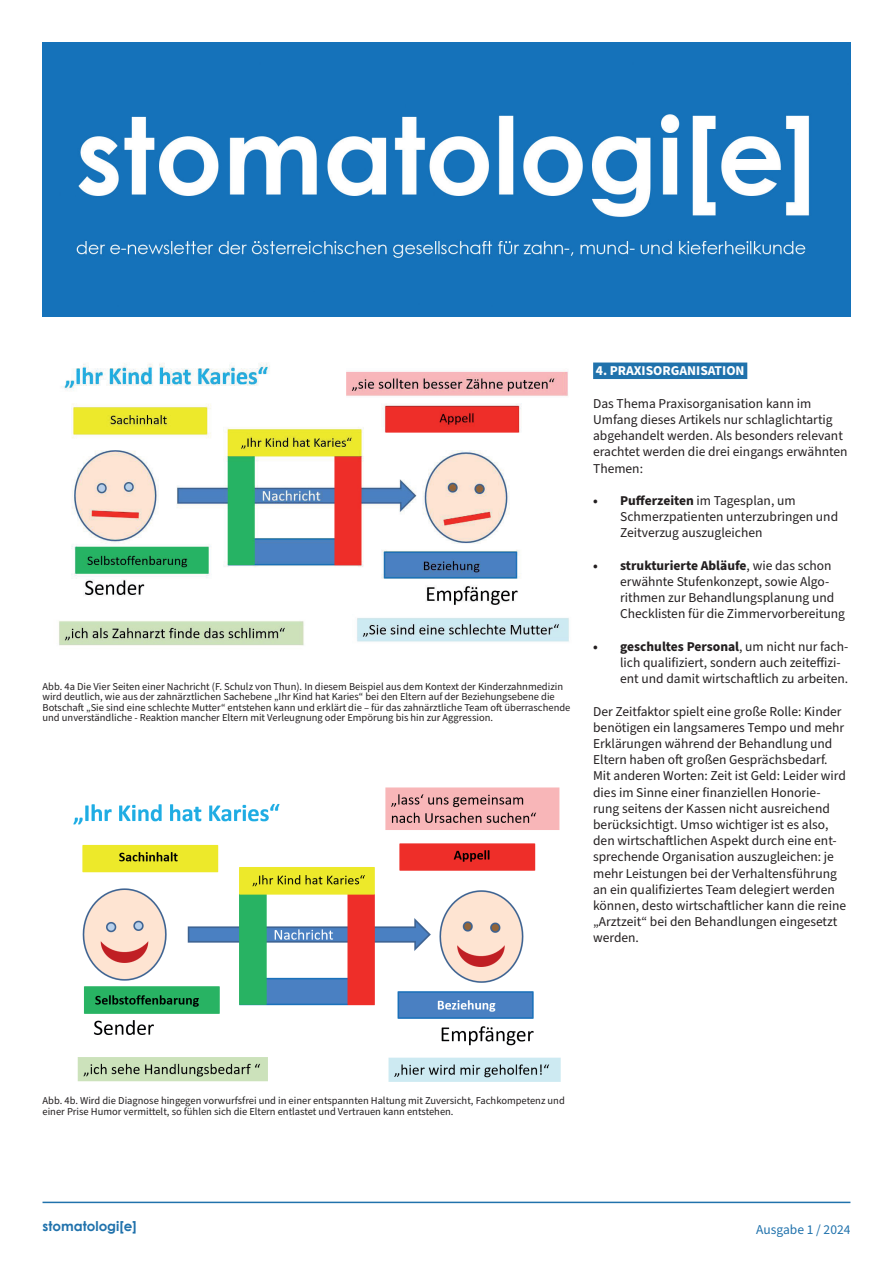
<style>
.page{position:relative;width:893px;height:1263px;background:#fff}
.page>*{position:absolute;margin:0;border:0;box-sizing:border-box;transform-origin:0 0}
.t1{font:13.5px/16.2px "Source Sans Pro";color:#231f20}
.t2{font:700 13.5px "Source Sans Pro";color:#fff}
.t3{font:700 13.5px "Century Gothic";color:#2072ac}
.t4{font:13.5px "Source Sans Pro";color:#2072ac}
.t5{font:10.5px/10.5px "Source Sans Pro";color:#231f20}
.s1{font-weight:700}
</style>
<div class="page">
<img style="left:43px;top:43px;width:807px;height:274px">
<div style="left:593px;top:362px;width:154px;height:17px;background:#2072ac"></div>
<hr style="left:43px;top:1201px;width:807px;height:2px;background:#2072ac">
<img style="left:59px;top:362px;width:510px;height:284px">
<img style="left:73px;top:787px;width:488px;height:295px">
<p class="t5" style="left:43px;top:681px;width:529px">Abb. 4a Die Vier Seiten einer Nachricht (F. Schulz von Thun). In diesem Beispiel aus dem Kontext der Kinderzahnmedizin wird deutlich, wie aus der zahnärztlichen Sachebene „Ihr Kind hat Karies“ bei den Eltern auf der Beziehungsebene die Botschaft „Sie sind eine schlechte Mutter“ entstehen kann und erklärt die – für das zahnärztliche Team oft überraschende und unverständliche - Reaktion mancher Eltern mit Verleugnung oder Empörung bis hin zur Aggression.</p>
<p class="t2" style="left:596px;top:362px;width:150px">4. PRAXISORGANISATION</p>
<p class="t1" style="left:593px;top:395px;width:256px">Das Thema Praxisorganisation kann im Umfang dieses Artikels nur schlaglichtartig abgehandelt werden. Als besonders relevant erachtet werden die drei eingangs erwähnten Themen:</p>
<p class="t1" style="left:620px;top:493px;width:219px;text-indent:-27px"><span class="s1">• Pufferzeiten</span> im Tagesplan, um<br>Schmerzpatienten unterzubringen und<br>Zeitverzug auszugleichen</p>
<p class="t1" style="left:620px;top:557px;width:226px;text-indent:-27px"><span class="s1">• strukturierte Abläufe</span>, wie das schon erwähnte Stufenkonzept, sowie Algo&shy;rithmen zur Behandlungsplanung und Checklisten für die Zimmervorbereitung</p>
<p class="t1" style="left:620px;top:638px;width:230px;text-indent:-27px"><span class="s1">• geschultes Personal</span>, um nicht nur fach&shy;lich qualifiziert, sondern auch zeiteffizi&shy;ent und damit wirtschaftlich zu arbeiten.</p>
<p class="t1" style="left:593px;top:703px;width:254px">Der Zeitfaktor spielt eine große Rolle: Kinder benötigen ein langsameres Tempo und mehr Erklärungen während der Behandlung und Eltern haben oft großen Gesprächsbedarf.<br>Mit anderen Worten: Zeit ist Geld: Leider wird dies im Sinne einer finanziellen Honorie&shy;rung seitens der Kassen nicht ausreichend berücksichtigt. Umso wichtiger ist es also, den wirtschaftlichen Aspekt durch eine ent&shy;sprechende Organisation auszugleichen: je mehr Leistungen bei der Verhaltensführung an ein qualifiziertes Team delegiert werden können, desto wirtschaftlicher kann die reine „Arztzeit“ bei den Behandlungen eingesetzt werden.</p>
<p class="t5" style="left:43px;top:1096px;width:524px">Abb. 4b. Wird die Diagnose hingegen vorwurfsfrei und in einer entspannten Haltung mit Zuversicht, Fachkompetenz und einer Prise Humor vermittelt, so fühlen sich die Eltern entlastet und Vertrauen kann entstehen.</p>
<p class="t3" style="left:43px;top:1215px;width:96px">stomatologi[e]</p>
<p class="t4" style="left:756px;top:1221px;width:96px">Ausgabe 1 / 2024</p>
</div>
